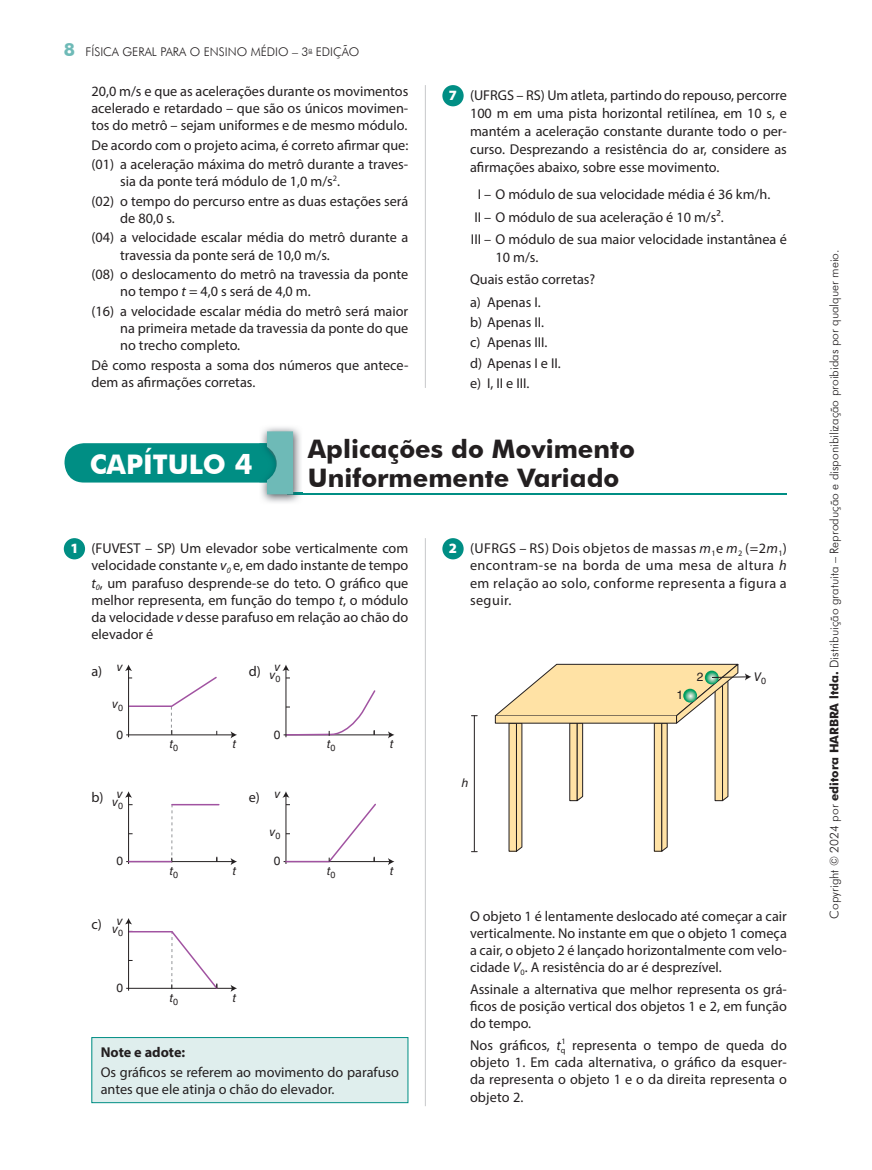
<style>
.page{position:relative;width:872px;height:1170px;background:#fff}
.page>*{position:absolute;margin:0;border:0;box-sizing:border-box;transform-origin:0 0}
.t1{font:700 27px "Futura BT";color:#fff}
.t2{font:700 25.5px/28.5px "Futura BT";color:#231f20}
.t3{font:14.25px/17.2px "Myriad Pro";color:#231f20}
.t4{font:700 14.25px "Myriad Pro";color:#231f20}
.t5{font:300 12px "Futura BT";color:#231f20}
.t6{font:italic 12px "Helvetica LT Std";color:#231f20}
.t7{font:12px "Helvetica LT Std";color:#231f20}
.t8{font:9px "Helvetica LT Std";color:#231f20}
.s1{font-weight:700;font-size:18px;color:#6ebab7}
.s2{font-style:italic}
.s3{font-weight:900;color:#fff}
.s4{font-size:28.5px}
.s5{font-weight:700}
</style>
<div class="page">
<div style="left:442px;top:85px;width:21px;height:21px;background:#008e84;border-radius:50%"></div>
<hr style="left:425px;top:538px;width:1px;height:568px;background:#c7c8ca">
<div style="left:64px;top:538px;width:21px;height:21px;background:#008e84;border-radius:50%"></div>
<hr style="left:126px;top:734px;width:106px;height:1px;background:#231f20">
<svg style="left:231px;top:731px;width:6px;height:7px"></svg>
<hr style="left:128px;top:669px;width:1px;height:68px;background:#231f20">
<svg style="left:125px;top:664px;width:93px;height:70px"></svg>
<hr style="left:283px;top:734px;width:107px;height:1px;background:#231f20">
<svg style="left:388px;top:731px;width:6px;height:7px"></svg>
<hr style="left:285px;top:669px;width:1px;height:68px;background:#231f20">
<svg style="left:282px;top:664px;width:7px;height:7px"></svg>
<svg style="left:285px;top:689px;width:92px;height:47px"></svg>
<hr style="left:126px;top:861px;width:106px;height:1px;background:#231f20">
<svg style="left:231px;top:858px;width:6px;height:7px"></svg>
<hr style="left:128px;top:795px;width:1px;height:68px;background:#231f20">
<svg style="left:125px;top:791px;width:7px;height:6px"></svg>
<hr style="left:172px;top:803px;width:47px;height:2px;background:#a153a1">
<svg style="left:171px;top:804px;width:1px;height:58px"></svg>
<hr style="left:129px;top:860px;width:42px;height:2px;background:#a153a1">
<hr style="left:283px;top:861px;width:107px;height:1px;background:#231f20">
<svg style="left:388px;top:858px;width:6px;height:7px"></svg>
<svg style="left:282px;top:791px;width:95px;height:72px"></svg>
<hr style="left:126px;top:987px;width:106px;height:1px;background:#231f20">
<svg style="left:231px;top:985px;width:6px;height:6px"></svg>
<hr style="left:128px;top:922px;width:1px;height:68px;background:#231f20">
<svg style="left:125px;top:918px;width:7px;height:6px"></svg>
<svg style="left:127px;top:930px;width:92px;height:60px"></svg>
<div style="left:92px;top:1037px;width:316px;height:65px;background:#dfeeed"></div>
<div style="left:91px;top:1037px;width:317px;height:65px;border:1px solid #008e84"></div>
<div style="left:442px;top:538px;width:21px;height:21px;background:#008e84;border-radius:50%"></div>
<hr style="left:474px;top:715px;width:1px;height:136px;background:#231f20">
<svg style="left:494px;top:663px;width:257px;height:188px"></svg>
<div style="left:495px;top:715px;width:181px;height:8px;background:#ffe2a5"></div>
<hr style="left:287px;top:493px;width:500px;height:1px;background:#008e84">
<div style="left:64px;top:443px;width:224px;height:39px;background:#008e84;border-radius:19px"></div>
<img style="left:259px;top:427px;width:43px;height:76px">
<img style="left:259px;top:443px;width:8px;height:39px">
<svg style="left:267px;top:431px;width:35px;height:63px;background:#7bb9b7"></svg>
<hr style="left:425px;top:85px;width:1px;height:303px;background:#c7c8ca">
<p class="t5" style="left:64px;top:45px;width:250px"><span class="s1">8</span> FÍSICA GERAL PARA O ENSINO MÉDIO – 2<sup>A</sup></p>
<p class="t5" style="left:330px;top:45px;width:20px">IÇÃ</p>
<p class="t3" style="left:91px;top:82px;width:318px;text-align:justify">20,0 m/s e que as acelerações durante os movimentos acelerado e retardado – que são os únicos movimen&shy;tos do metrô – sejam uniformes e de mesmo módulo.</p>
<p class="t3" style="left:91px;top:135px;width:318px;line-height:19.4px">De acordo com o projeto acima, é correto afirmar que: (01) a aceleração máxima do metrô durante a traves-</p>
<p class="t3" style="left:91px;top:172px;width:318px;line-height:19.4px;text-indent:29px">sia da ponte terá módulo de 1,0 m/s<sup>2</sup>.<br>(02) o tempo do percurso entre as duas estações será</p>
<p class="t3" style="left:91px;top:208px;width:318px;line-height:19.4px;text-indent:29px">de 80,0 s.<br>(04) a velocidade escalar média do metrô durante a</p>
<p class="t3" style="left:91px;top:245px;width:318px;line-height:19.4px;text-indent:29px">travessia da ponte será de 10,0 m/s.<br>(08) o deslocamento do metrô na travessia da ponte</p>
<p class="t3" style="left:91px;top:281px;width:318px;line-height:19.4px;text-indent:29px">no tempo <span class="s2">t</span> = 4,0 s será de 4,0 m.<br>(16) a velocidade escalar média do metrô será maior</p>
<p class="t3" style="left:120px;top:319px;width:290px">na primeira metade da travessia da ponte do que no trecho completo.</p>
<p class="t3" style="left:91px;top:356px;width:318px">Dê como resposta a soma dos números que antece&shy;dem as afirmações corretas.</p>
<p class="t5" style="left:94px;top:45px;width:26px">S CA</p>
<p class="t5" style="left:138px;top:45px;width:40px">RL PR</p>
<p class="t5" style="left:204px;top:45px;width:6px">E</p>
<p class="t5" style="left:225px;top:45px;width:2px">I</p>
<p class="t5" style="left:251px;top:45px;width:22px">MÉI</p>
<p class="t5" style="left:301px;top:45px;width:59px">3<sup>A</sup> EDI ÇÃO</p>
<p class="t3" style="left:470px;top:86px;width:318px;line-height:18.1px;text-align:justify;text-indent:-21px"><span class="s3">7</span> (UFRGS – RS) Um atleta, partindo do repouso, percorre 100 m em uma pista horizontal retilínea, em 10 s, e mantém a aceleração constante durante todo o per&shy;curso. Desprezando a resistência do ar, considere as afirmações abaixo, sobre esse movimento.</p>
<p class="t3" style="left:471px;top:183px;width:317px;line-height:22.4px;text-indent:7px">I – O módulo de sua velocidade média é 36 km/h.<br>II – O módulo de sua aceleração é 10 m/s².<br>III – O módulo de sua maior velocidade instantânea é</p>
<p class="t3" style="left:470px;top:246px;width:127px;line-height:22.4px;text-indent:26px">10 m/s.<br>Quais estão corretas? a) Apenas I.</p>
<p class="t3" style="left:470px;top:312px;width:92px;line-height:20.2px">b) Apenas II.<br>c) Apenas III. d) Apenas I e II. e) I, II e III.</p>
<h1 class="t1" style="left:90px;top:447px;width:164px">CAPÍTULO <span class="s4">4</span></h1>
<h2 class="t2" style="left:308px;top:434px;width:329px">Aplicações do Movimento<br>Uniformemente Variado</h2>
<p class="t3" style="left:91px;top:539px;width:318px;text-align:justify;text-indent:-21px"><span class="s3">1</span> (FUVEST – SP) Um elevador sobe verticalmente com velocidade constante <span class="s2">v</span><sub>0</sub> e, em dado instante de tempo <span class="s2">t</span><sub>0</sub>, um parafuso desprende-se do teto. O gráfico que melhor representa, em função do tempo <span class="s2">t</span>, o módulo da velocidade <span class="s2">v</span> desse parafuso em relação ao chão do elevador é</p>
<p class="t3" style="left:91px;top:662px;width:12px">a)</p>
<p class="t3" style="left:249px;top:662px;width:14px">d)</p>
<p class="t6" style="left:117px;top:660px;width:7px">v</p>
<p class="t6" style="left:112px;top:696px;width:13px">v<sub>0</sub></p>
<p class="t6" style="left:274px;top:660px;width:7px">v</p>
<p class="t6" style="left:269px;top:668px;width:13px">v<sub>0</sub></p>
<p class="t7" style="left:116px;top:727px;width:8px">0</p>
<p class="t6" style="left:170px;top:737px;width:5px">t</p>
<p class="t6" style="left:233px;top:737px;width:5px">t</p>
<p class="t8" style="left:173px;top:742px;width:7px">0</p>
<p class="t7" style="left:274px;top:727px;width:8px">0</p>
<p class="t6" style="left:117px;top:786px;width:7px">v</p>
<p class="t6" style="left:112px;top:794px;width:13px">v<sub>0</sub></p>
<p class="t3" style="left:91px;top:788px;width:14px">b)</p>
<p class="t3" style="left:249px;top:788px;width:13px">e)</p>
<p class="t6" style="left:274px;top:786px;width:7px">v</p>
<p class="t6" style="left:269px;top:825px;width:13px">v<sub>0</sub></p>
<p class="t7" style="left:116px;top:854px;width:8px">0</p>
<p class="t6" style="left:170px;top:863px;width:5px">t</p>
<p class="t6" style="left:233px;top:863px;width:5px">t</p>
<p class="t8" style="left:173px;top:869px;width:7px">0</p>
<p class="t7" style="left:274px;top:854px;width:8px">0</p>
<p class="t3" style="left:91px;top:915px;width:12px">c)</p>
<p class="t6" style="left:117px;top:913px;width:7px">v</p>
<p class="t6" style="left:112px;top:921px;width:13px">v<sub>0</sub></p>
<p class="t7" style="left:116px;top:980px;width:8px">0</p>
<p class="t6" style="left:170px;top:990px;width:5px">t</p>
<p class="t6" style="left:233px;top:990px;width:5px">t</p>
<p class="t8" style="left:173px;top:996px;width:7px">0</p>
<p class="t6" style="left:327px;top:737px;width:5px">t</p>
<p class="t6" style="left:390px;top:737px;width:5px">t</p>
<p class="t8" style="left:330px;top:742px;width:7px">0</p>
<p class="t6" style="left:327px;top:863px;width:5px">t</p>
<p class="t6" style="left:390px;top:863px;width:5px">t</p>
<p class="t8" style="left:330px;top:869px;width:7px">0</p>
<p class="t4" style="left:101px;top:1042px;width:86px">Note e adote:</p>
<p class="t3" style="left:101px;top:1062px;width:300px">Os gráficos se referem ao movimento do parafuso antes que ele atinja o chão do elevador.</p>
<p class="t3" style="left:470px;top:539px;width:318px;text-align:justify;text-indent:-21px"><span class="s3">2</span> (UFRGS – RS) Dois objetos de massas <span class="s2">m</span><sub>1</sub>e <span class="s2">m</span><sub>2</sub> (=2<span class="s2">m</span><sub>1</sub>) encontram-se na borda de uma mesa de altura <span class="s2">h </span>em relação ao solo, conforme representa a figura a seguir.</p>
<p class="t6" style="left:462px;top:775px;width:8px">h</p>
<p class="t7" style="left:676px;top:688px;width:8px">1</p>
<p class="t7" style="left:696px;top:670px;width:8px">2</p>
<p class="t6" style="left:754px;top:670px;width:14px">V<sub>0</sub></p>
<p class="t3" style="left:470px;top:906px;width:318px;text-align:justify">O objeto 1 é lentamente deslocado até começar a cair verticalmente. No instante em que o objeto 1 começa a cair, o objeto 2 é lançado horizontalmente com velo&shy;cidade <span class="s2">V</span><sub>0</sub>. A resistência do ar é desprezível.</p>
<p class="t3" style="left:470px;top:980px;width:318px;text-align:justify">Assinale a alternativa que melhor representa os grá&shy;ficos de posição vertical dos objetos 1 e 2, em função do tempo.</p>
<p class="t3" style="left:470px;top:1036px;width:97px">Nos gráficos, <span class="s2">t</span><sub>q</sub></p>
<p class="t3" style="left:470px;top:1036px;width:318px;text-align:justify;text-indent:91px"><sup>1</sup> representa o tempo de queda do objeto 1. Em cada alternativa, o gráfico da esquer&shy;da representa o objeto 1 e o da direita representa o objeto 2.</p>
<p class="t5" style="left:827px;top:918px;width:670px;rotate:-90deg">COPYRIGHT © 2024 POR <span class="s5">editora HARBRA ltda.</span> DISTRIBUIÇÃO GRATUITA – REPRODUÇÃO E DISPONIBILIZAÇÃO PROIBIDAS POR QUALQUER MEIO.</p>
</div>
